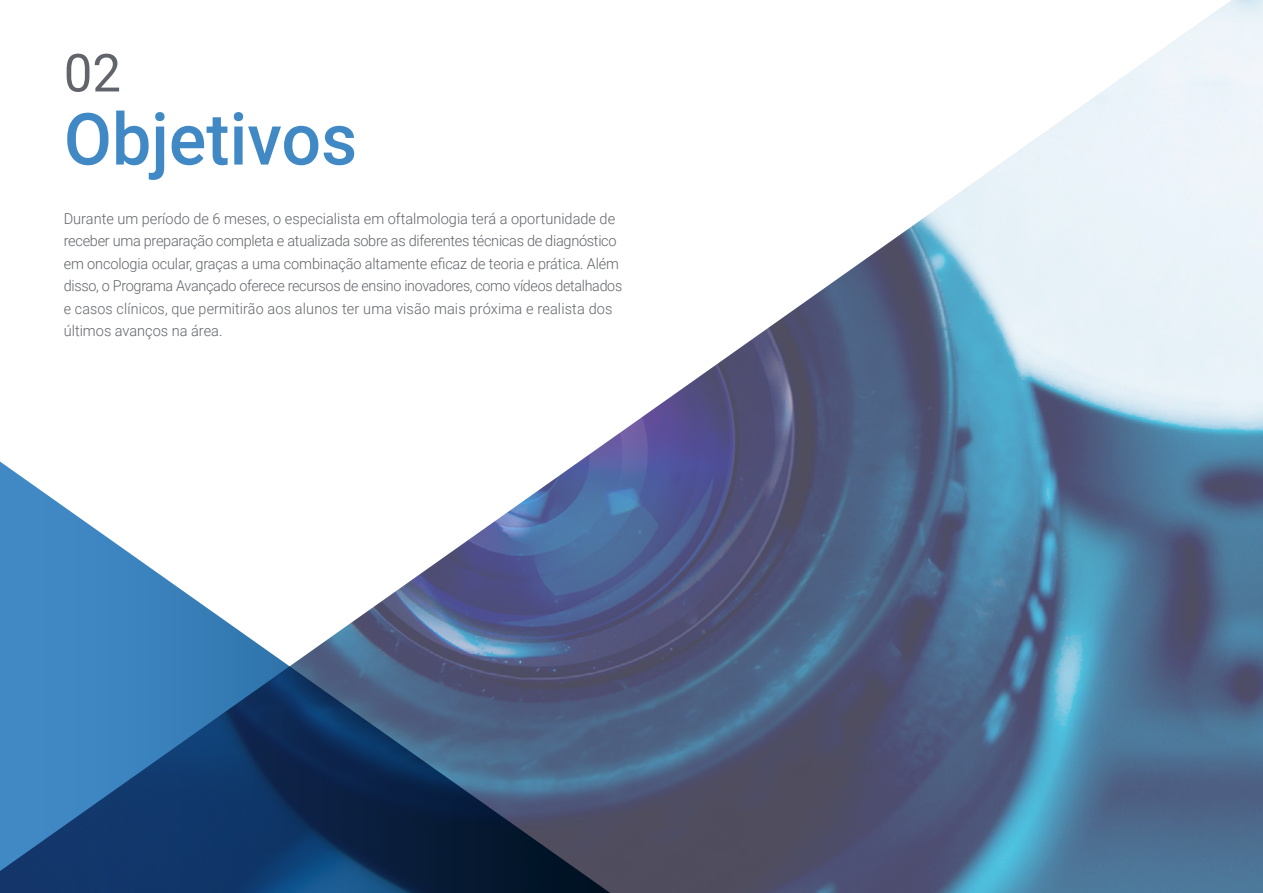
<style>
.page{position:relative;width:1263px;height:893px;background:#fff}
.page>*{position:absolute;margin:0;border:0;box-sizing:border-box;transform-origin:0 0}
.t1{font:500 72px "Roboto";color:#4089c5}
.t2{font:52.5px "Roboto";color:#61646a}
.t3{font:300 15px/22.5px "Roboto";letter-spacing:-.01em;color:#61646a}
</style>
<div class="page">
<img style="left:601px;top:0;width:662px;height:893px">
<svg style="left:0;top:446px;width:640px;height:447px"></svg>
<h2 class="t2" style="left:64px;top:36px;width:59px">02</h2>
<h1 class="t1" style="left:64px;top:89px;width:295px">Objetivos</h1>
<p class="t3" style="left:64px;top:207px;width:560px">Durante um período de 6 meses, o especialista em oftalmologia terá a oportunidade de receber uma preparação completa e atualizada sobre as diferentes técnicas de diagnóstico em oncologia ocular, graças a uma combinação altamente eficaz de teoria e prática. Além disso, o Programa Avançado oferece recursos de ensino inovadores, como vídeos detalhados e casos clínicos, que permitirão aos alunos ter uma visão mais próxima e realista dos últimos avanços na área.</p>
</div>
